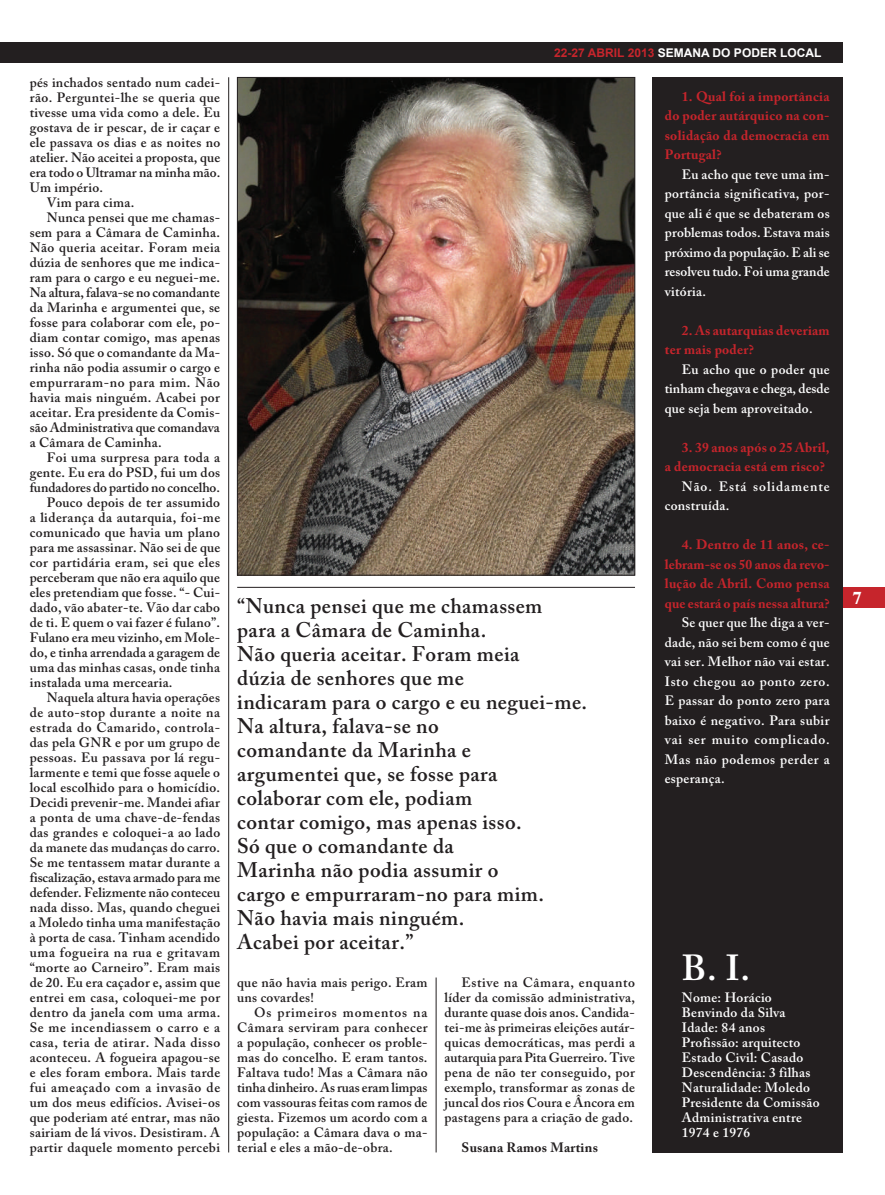
<style>
.page{position:relative;width:885px;height:1195px;background:#fff}
.page>*{position:absolute;margin:0;border:0;box-sizing:border-box;transform-origin:0 0}
.t1{font:600 36px "Adobe Caslon Pro";color:#fff}
.t2{font:600 21px/24px "Adobe Caslon Pro";letter-spacing:.02em;color:#231f20}
.t3{font:700 18px "Times";color:#fff}
.t4{font:600 13.5px/15px "Adobe Caslon Pro";letter-spacing:.02em;color:#231f20;text-align:justify}
.t5{font:600 13.5px/19.5px "Adobe Caslon Pro";letter-spacing:.02em;color:#fff;text-align:justify}
.t6{font:700 13.5px/19.5px "Adobe Caslon Pro";letter-spacing:.02em;color:#c6252c;text-align:justify}
.t7{font:600 13.5px "Adobe Caslon Pro";color:#231f20}
.t8{font:600 13.5px "Adobe Caslon Pro";letter-spacing:.04em;color:#231f20}
.t9{font:600 13.5px "Adobe Caslon Pro";letter-spacing:-.005em;color:#231f20}
.t10{font:600 13.5px "Adobe Caslon Pro";letter-spacing:.045em;color:#231f20}
.t11{font:600 13.5px/19.5px "Adobe Caslon Pro";letter-spacing:.07em;color:#fff}
.t12{font:700 13.5px "Adobe Caslon Pro";letter-spacing:.02em;color:#231f20}
.t13{font:700 12px "Arial";color:#fff}
.s1{color:#c6252c}
</style>
<div class="page">
<div style="left:0;top:43px;width:842px;height:20px;background:#231f20"></div>
<div style="left:842px;top:587px;width:42px;height:21px;background:#c6252c"></div>
<div style="left:652px;top:77px;width:190px;height:1075px;background:#231f20"></div>
<img style="left:239px;top:79px;width:394px;height:494px">
<hr style="left:237px;top:587px;width:398px;height:1px;background:#231f20">
<hr style="left:228px;top:77px;width:1px;height:1075px;background:#231f20">
<hr style="left:436px;top:977px;width:1px;height:175px;background:#231f20">
<p class="t4" style="left:30px;top:75px;width:192px">pés inchados sentado num cadei-</p>
<p class="t4" style="left:30px;top:90px;width:192px">rão. Perguntei-lhe se queria que</p>
<p class="t4" style="left:30px;top:105px;width:192px">tivesse uma vida como a dele. Eu</p>
<p class="t4" style="left:30px;top:120px;width:192px">gostava de ir pescar, de ir caçar e</p>
<p class="t4" style="left:30px;top:135px;width:192px">ele passava os dias e as noites no</p>
<p class="t4" style="left:30px;top:150px;width:192px">atelier. Não aceitei a proposta, que</p>
<p class="t7" style="left:30px;top:165px;width:192px">era todo o Ultramar na minha mão.</p>
<p class="t4" style="left:30px;top:180px;width:75px">Um império.</p>
<p class="t4" style="left:47px;top:195px;width:89px">Vim para cima.</p>
<p class="t4" style="left:47px;top:210px;width:175px">Nunca pensei que me chamas-</p>
<p class="t4" style="left:30px;top:225px;width:192px">sem para a Câmara de Caminha.</p>
<p class="t4" style="left:30px;top:240px;width:192px">Não queria aceitar. Foram meia</p>
<p class="t4" style="left:30px;top:255px;width:192px">dúzia de senhores que me indica-</p>
<p class="t4" style="left:30px;top:270px;width:192px">ram para o cargo e eu neguei-me.</p>
<p class="t9" style="left:30px;top:285px;width:192px">Na altura, falava-se no comandante</p>
<p class="t4" style="left:30px;top:300px;width:192px">da Marinha e argumentei que, se</p>
<p class="t4" style="left:30px;top:315px;width:192px">fosse para colaborar com ele, po-</p>
<p class="t4" style="left:30px;top:330px;width:192px">diam contar comigo, mas apenas</p>
<p class="t4" style="left:30px;top:345px;width:192px">isso. Só que o comandante da Ma-</p>
<p class="t4" style="left:30px;top:360px;width:192px">rinha não podia assumir o cargo e</p>
<p class="t8" style="left:30px;top:375px;width:192px">empurraram-no para mim. Não</p>
<p class="t4" style="left:30px;top:390px;width:192px">havia mais ninguém. Acabei por</p>
<p class="t4" style="left:30px;top:405px;width:192px">aceitar. Era presidente da Comis-</p>
<p class="t7" style="left:30px;top:420px;width:192px">são Administrativa que comandava</p>
<p class="t4" style="left:30px;top:435px;width:133px">a Câmara de Caminha.</p>
<p class="t4" style="left:47px;top:450px;width:175px">Foi uma surpresa para toda a</p>
<p class="t4" style="left:30px;top:465px;width:192px">gente. Eu era do PSD, fui um dos</p>
<p class="t9" style="left:30px;top:480px;width:192px">fundadores do partido no concelho.</p>
<p class="t4" style="left:47px;top:495px;width:175px">Pouco depois de ter assumido</p>
<p class="t4" style="left:30px;top:510px;width:192px">a liderança da autarquia, foi-me</p>
<p class="t4" style="left:30px;top:525px;width:192px">comunicado que havia um plano</p>
<p class="t4" style="left:30px;top:540px;width:192px">para me assassinar. Não sei de que</p>
<p class="t4" style="left:30px;top:555px;width:192px">cor partidária eram, sei que eles</p>
<p class="t4" style="left:30px;top:570px;width:192px">perceberam que não era aquilo que</p>
<p class="t4" style="left:30px;top:585px;width:192px">eles pretendiam que fosse. “- Cui-</p>
<p class="t4" style="left:30px;top:600px;width:192px">dado, vão abater-te. Vão dar cabo</p>
<p class="t4" style="left:30px;top:615px;width:192px">de ti. E quem o vai fazer é fulano”.</p>
<p class="t4" style="left:30px;top:630px;width:192px">Fulano era meu vizinho, em Mole-</p>
<p class="t4" style="left:30px;top:645px;width:192px">do, e tinha arrendada a garagem de</p>
<p class="t4" style="left:30px;top:660px;width:192px">uma das minhas casas, onde tinha</p>
<p class="t4" style="left:30px;top:675px;width:144px">instalada uma mercearia.</p>
<p class="t4" style="left:47px;top:690px;width:175px">Naquela altura havia operações</p>
<p class="t4" style="left:30px;top:705px;width:192px">de auto-stop durante a noite na</p>
<p class="t8" style="left:30px;top:720px;width:192px">estrada do Camarido, controla-</p>
<p class="t4" style="left:30px;top:735px;width:192px">das pela GNR e por um grupo de</p>
<p class="t4" style="left:30px;top:750px;width:192px">pessoas. Eu passava por lá regu-</p>
<p class="t4" style="left:30px;top:765px;width:192px">larmente e temi que fosse aquele o</p>
<p class="t4" style="left:30px;top:780px;width:192px">local escolhido para o homicídio.</p>
<p class="t4" style="left:30px;top:795px;width:192px">Decidi prevenir-me. Mandei afiar</p>
<p class="t4" style="left:30px;top:810px;width:192px">a ponta de uma chave-de-fendas</p>
<p class="t4" style="left:30px;top:825px;width:192px">das grandes e coloquei-a ao lado</p>
<p class="t4" style="left:30px;top:840px;width:192px">da manete das mudanças do carro.</p>
<p class="t4" style="left:30px;top:855px;width:192px">Se me tentassem matar durante a</p>
<p class="t7" style="left:30px;top:870px;width:192px">fiscalização, estava armado para me</p>
<p class="t7" style="left:30px;top:885px;width:192px">defender. Felizmente não conteceu</p>
<p class="t4" style="left:30px;top:900px;width:192px">nada disso. Mas, quando cheguei</p>
<p class="t4" style="left:30px;top:915px;width:192px">a Moledo tinha uma manifestação</p>
<p class="t4" style="left:30px;top:930px;width:192px">à porta de casa. Tinham acendido</p>
<p class="t8" style="left:30px;top:945px;width:192px">uma fogueira na rua e gritavam</p>
<p class="t4" style="left:30px;top:960px;width:192px">“morte ao Carneiro”. Eram mais</p>
<p class="t4" style="left:30px;top:975px;width:192px">de 20. Eu era caçador e, assim que</p>
<p class="t4" style="left:30px;top:990px;width:192px">entrei em casa, coloquei-me por</p>
<p class="t4" style="left:30px;top:1005px;width:192px">dentro da janela com uma arma.</p>
<p class="t10" style="left:30px;top:1020px;width:192px">Se me incendiassem o carro e a</p>
<p class="t8" style="left:30px;top:1035px;width:192px">casa, teria de atirar. Nada disso</p>
<p class="t4" style="left:30px;top:1050px;width:192px">aconteceu. A fogueira apagou-se</p>
<p class="t4" style="left:30px;top:1065px;width:192px">e eles foram embora. Mais tarde</p>
<p class="t10" style="left:30px;top:1080px;width:192px">fui ameaçado com a invasão de</p>
<p class="t4" style="left:30px;top:1095px;width:192px">um dos meus edifícios. Avisei-os</p>
<p class="t4" style="left:30px;top:1110px;width:192px">que poderiam até entrar, mas não</p>
<p class="t4" style="left:30px;top:1125px;width:192px">sairiam de lá vivos. Desistiram. A</p>
<p class="t4" style="left:30px;top:1140px;width:192px">partir daquele momento percebi</p>
<p class="t13" style="left:554px;top:45px;width:268px"><span class="s1">22-27 ABRIL 2013</span> SEMANA DO PODER LOCAL</p>
<p class="t2" style="left:237px;top:594px;width:351px">“Nunca pensei que me chamassem<br>para a Câmara de Caminha.<br>Não queria aceitar. Foram meia<br>dúzia de senhores que me<br>indicaram para o cargo e eu neguei-me.<br>Na altura, falava-se no<br>comandante da Marinha e<br>argumentei que, se fosse para<br>colaborar com ele, podiam<br>contar comigo, mas apenas isso.<br>Só que o comandante da<br>Marinha não podia assumir o<br>cargo e empurraram-no para mim.<br>Não havia mais ninguém.<br>Acabei por aceitar.”</p>
<p class="t4" style="left:237px;top:975px;width:192px">que não havia mais perigo. Eram uns covardes!</p>
<p class="t4" style="left:237px;top:1005px;width:192px;text-indent:17px">Os primeiros momentos na Câmara serviram para conhecer a população, conhecer os proble&shy;mas do concelho. E eram tantos.<br>Faltava tudo! Mas a Câmara não tinha dinheiro. As ruas eram limpas com vassouras feitas com ramos de giesta. Fizemos um acordo com a população: a Câmara dava o ma&shy;terial e eles a mão-de-obra.</p>
<p class="t4" style="left:444px;top:975px;width:192px;text-indent:17px">Estive na Câmara, enquanto líder da comissão administrativa, durante quase dois anos. Candida&shy;tei-me às primeiras eleições autár&shy;quicas democráticas, mas perdi a autarquia para Pita Guerreiro. Tive pena de não ter conseguido, por exemplo, transformar as zonas de juncal dos rios Coura e Âncora em pastagens para a criação de gado.</p>
<p class="t12" style="left:461px;top:1140px;width:138px">Susana Ramos Martins</p>
<p class="t6" style="left:664px;top:86px;width:166px;text-indent:17px">1. Qual foi a importância do poder autárquico na con&shy;solidação da democracia em Portugal?</p>
<p class="t5" style="left:664px;top:164px;width:166px;text-indent:17px">Eu acho que teve uma im&shy;portância significativa, por&shy;que ali é que se debateram os problemas todos. Estava mais próximo da população. E ali se resolveu tudo. Foi uma grande vitória.</p>
<p class="t6" style="left:664px;top:320px;width:166px;text-indent:17px">2. As autarquias deveriam ter mais poder?</p>
<p class="t5" style="left:664px;top:359px;width:166px;text-indent:17px">Eu acho que o poder que tinham chegava e chega, desde que seja bem aproveitado.</p>
<p class="t6" style="left:664px;top:437px;width:166px;text-indent:17px">3. 39 anos após o 25 Abril, a democracia está em risco?</p>
<p class="t11" style="left:664px;top:476px;width:166px;text-indent:17px">Não. Está solidamente construída.</p>
<p class="t6" style="left:664px;top:535px;width:166px;text-indent:17px">4. Dentro de 11 anos, ce&shy;lebram-se os 50 anos da revo&shy;lução de Abril. Como pensa que estará o país nessa altura?</p>
<p class="t5" style="left:664px;top:613px;width:166px;text-indent:17px">Se quer que lhe diga a ver&shy;dade, não sei bem como é que vai ser. Melhor não vai estar.<br>Isto chegou ao ponto zero.<br>E passar do ponto zero para baixo é negativo. Para subir vai ser muito complicado.<br>Mas não podemos perder a esperança.</p>
<h1 class="t1" style="left:681px;top:947px;width:70px">B. I.</h1>
<p class="t5" style="left:681px;top:990px;width:139px;line-height:15px;text-align:left">Nome: Horácio<br>Benvindo da Silva<br>Idade: 84 anos<br>Profissão: arquitecto<br>Estado Civil: Casado<br>Descendência: 3 filhas<br>Naturalidade: Moledo<br>Presidente da Comissão<br>Administrativa entre<br>1974 e 1976</p>
<h3 class="t3" style="left:852px;top:581px;width:10px">7</h3>
</div>
